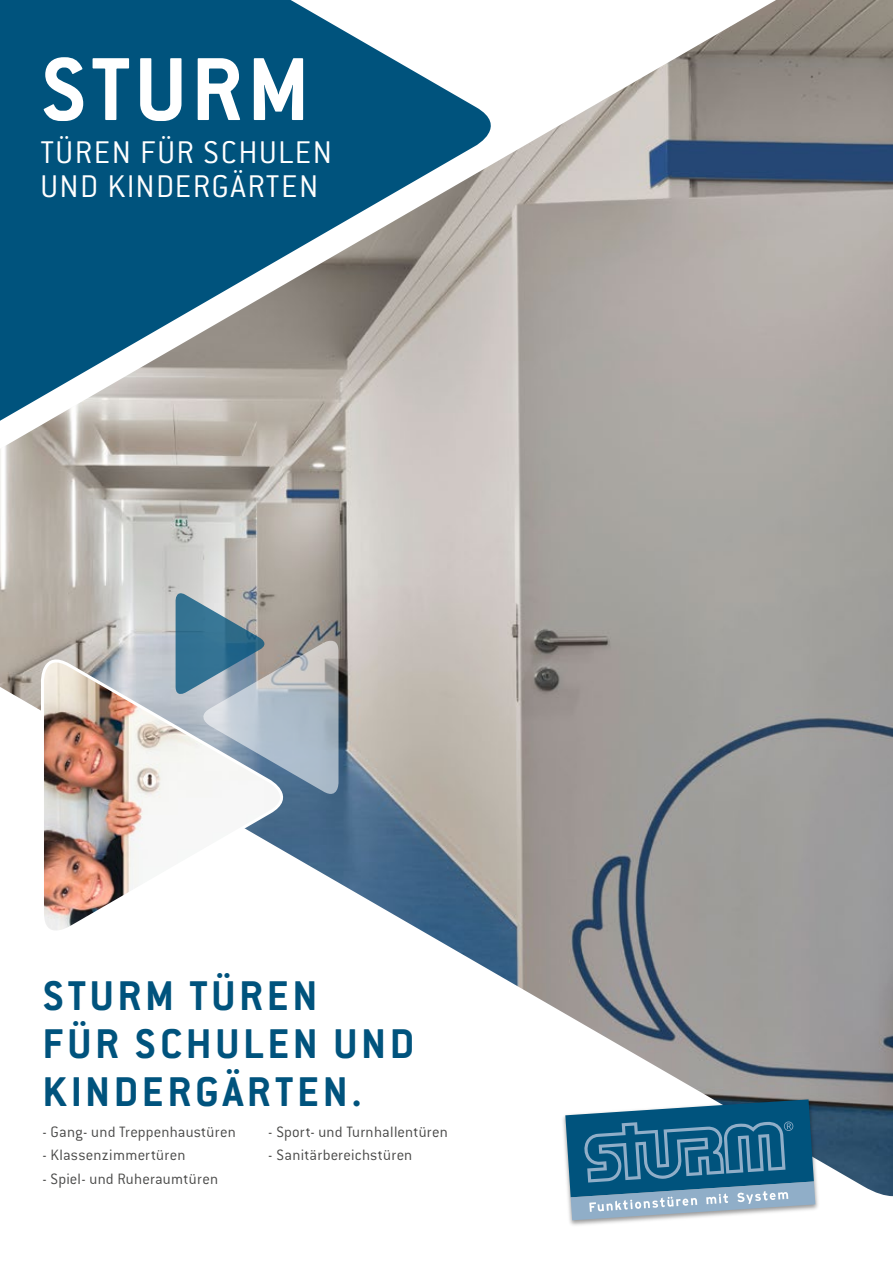
<style>
.page{position:relative;width:893px;height:1263px;background:#fff}
.page>*{position:absolute;margin:0;border:0;box-sizing:border-box;transform-origin:0 0}
.t1{font:700 98.1px "Conduit ITC Pro";letter-spacing:.045em;color:#fff}
.t2{font:700 45.6px/48px "Conduit ITC Pro";letter-spacing:.08em;color:#00537d}
.t3{font:300 34.5px/34.5px "Conduit ITC Pro";letter-spacing:.045em;color:#fff}
.t4{font:300 16.5px "Conduit ITC Pro";letter-spacing:.01em;color:#494948}
</style>
<div class="page">
<img style="left:0;top:0;width:893px;height:1196px">
<svg style="left:0;top:0;width:509px;height:493px;background:#62899b"></svg>
<img style="left:559px;top:1095px;width:262px;height:131px">
<svg style="left:565px;top:1099px;width:250px;height:121px;background:#4d84a2"></svg>
<img style="left:39px;top:650px;width:257px;height:294px">
<svg style="left:176px;top:592px;width:162px;height:203px;background:#9faeb8"></svg>
<div style="left:0;top:851px;width:31px;height:249px;background:#fff"></div>
<h1 class="t1" style="left:40px;top:33px;width:271px">STURM</h1>
<h3 class="t3" style="left:40px;top:135px;width:293px">TÜREN FÜR SCHULEN<br>UND KINDERGÄRTEN</h3>
<h2 class="t2" style="left:43px;top:971px;width:374px">STURM TÜREN<br>FÜR SCHULEN UND<br>KINDERGÄRTEN.</h2>
<p class="t4" style="left:43px;top:1122px;width:195px">- Gang- und Treppenhaustüren</p>
<p class="t4" style="left:43px;top:1146px;width:145px">- Klassenzimmertüren</p>
<p class="t4" style="left:43px;top:1170px;width:177px">- Spiel- und Ruheraumtüren</p>
<p class="t4" style="left:268px;top:1122px;width:181px">- Sport- und Turnhallentüren</p>
<p class="t4" style="left:268px;top:1146px;width:146px">- Sanitärbereichstüren</p>
</div>
